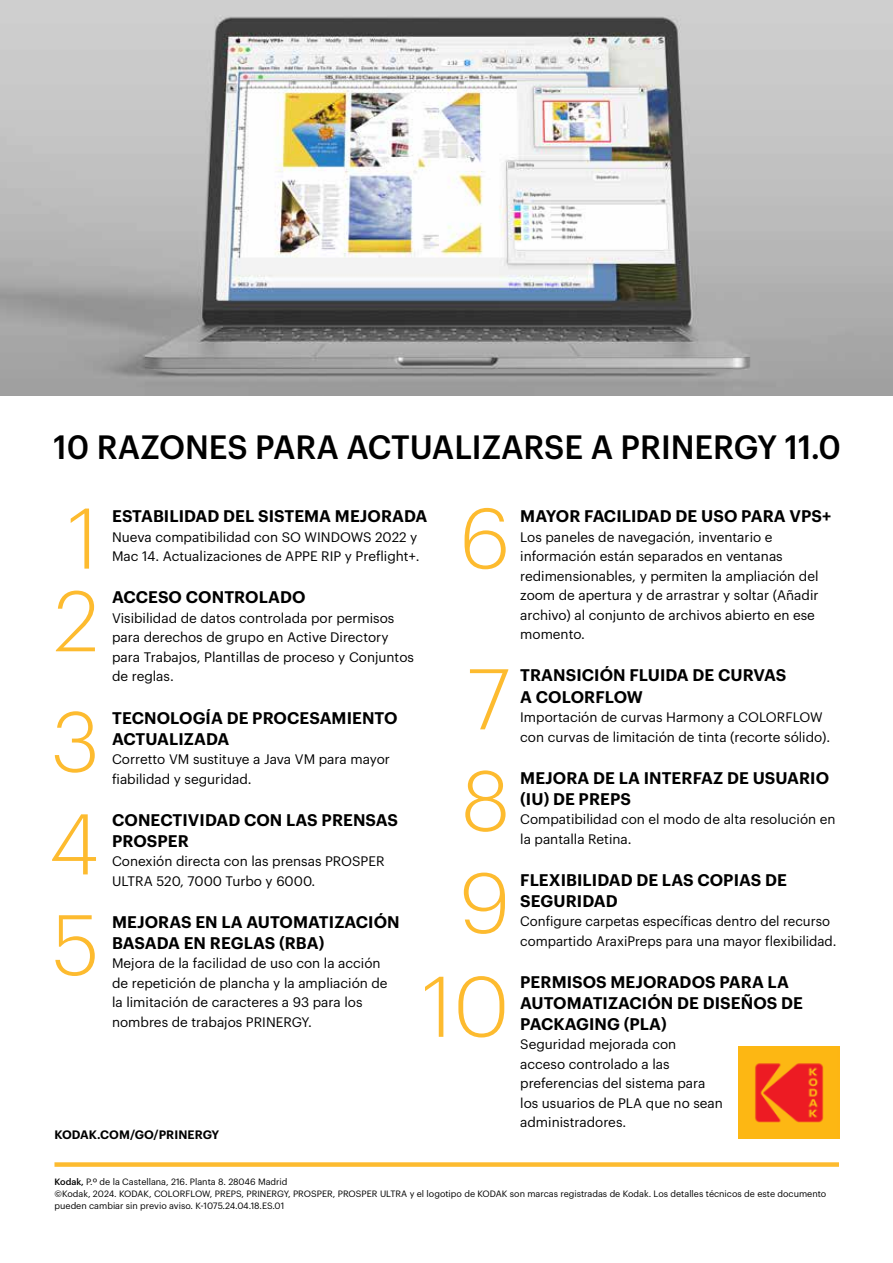
<style>
.page{position:relative;width:893px;height:1263px;background:#fff}
.page>*{position:absolute;margin:0;border:0;box-sizing:border-box;transform-origin:0 0}
.t1{font:300 84px "Graphik";color:#fdbb2f}
.t2{font:500 33px "Graphik";color:#000}
.t3{font:600 16.5px/21px "Graphik";letter-spacing:.005em;color:#000}
.t4{font:13.5px/19.5px "Graphik";color:#000}
.t5{font:600 12px "Graphik";letter-spacing:.005em;color:#000}
.t6{font:9px/12px "Graphik";color:#000}
.s1{font-weight:500}
</style>
<div class="page">
<div style="left:54px;top:1162px;width:785px;height:5px;background:#fdbb2f"></div>
<img style="left:738px;top:1046px;width:101px;height:93px">
<img style="left:0;top:0;width:893px;height:395px">
<h2 class="t2" style="left:54px;top:422px;width:789px">10 RAZONES PARA ACTUALIZARSE A PRINERGY 11.0</h2>
<h1 class="t1" style="left:68px;top:477px;width:32px">1</h1>
<h1 class="t1" style="left:459px;top:477px;width:52px">6</h1>
<h1 class="t1" style="left:54px;top:560px;width:47px">2</h1>
<h1 class="t1" style="left:468px;top:638px;width:44px">7</h1>
<p class="t3" style="left:112px;top:504px;width:317px">ESTABILIDAD DEL SISTEMA MEJORADA</p>
<p class="t4" style="left:112px;top:526px;width:309px">Nueva compatibilidad con SO WINDOWS 2022 y<br>Mac 14. Actualizaciones de APPE RIP y Preflight+.</p>
<p class="t3" style="left:112px;top:585px;width:195px">ACCESO CONTROLADO</p>
<p class="t4" style="left:112px;top:607px;width:303px">Visibilidad de datos controlada por permisos para derechos de grupo en Active Directory para Trabajos, Plantillas de proceso y Conjuntos de reglas.</p>
<p class="t3" style="left:112px;top:705px;width:287px">TECNOLOGÍA DE PROCESAMIENTO<br>ACTUALIZADA</p>
<p class="t4" style="left:112px;top:748px;width:279px">Corretto VM sustituye a Java VM para mayor fiabilidad y seguridad.</p>
<p class="t3" style="left:112px;top:807px;width:287px">CONECTIVIDAD CON LAS PRENSAS<br>PROSPER</p>
<p class="t4" style="left:112px;top:850px;width:274px">Conexión directa con las prensas PROSPER<br>ULTRA 520, 7000 Turbo y 6000.</p>
<p class="t3" style="left:112px;top:909px;width:289px">MEJORAS EN LA AUTOMATIZACIÓN<br>BASADA EN REGLAS (RBA)</p>
<p class="t4" style="left:112px;top:952px;width:277px">Mejora de la facilidad de uso con la acción de repetición de plancha y la ampliación de la limitación de caracteres a 93 para los nombres de trabajos PRINERGY.</p>
<h1 class="t1" style="left:52px;top:680px;width:49px">3</h1>
<h1 class="t1" style="left:461px;top:739px;width:50px">8</h1>
<h1 class="t1" style="left:49px;top:783px;width:51px">4</h1>
<h1 class="t1" style="left:460px;top:842px;width:52px">9</h1>
<h1 class="t1" style="left:52px;top:884px;width:49px">5</h1>
<h1 class="t1" style="left:423px;top:945px;width:88px">10</h1>
<p class="t5" style="left:55px;top:1125px;width:166px">KODAK.COM/GO/PRINERGY</p>
<p class="t3" style="left:520px;top:504px;width:312px">MAYOR FACILIDAD DE USO PARA VPS+</p>
<p class="t4" style="left:520px;top:526px;width:300px">Los paneles de navegación, inventario e información están separados en ventanas redimensionables, y permiten la ampliación del zoom de apertura y de arrastrar y soltar (Añadir archivo) al conjunto de archivos abierto en ese momento.</p>
<p class="t3" style="left:520px;top:663px;width:267px">TRANSICIÓN FLUIDA DE CURVAS<br>A COLORFLOW</p>
<p class="t4" style="left:520px;top:706px;width:312px">Importación de curvas Harmony a COLORFLOW con curvas de limitación de tinta (recorte sólido).</p>
<p class="t3" style="left:520px;top:765px;width:310px">MEJORA DE LA INTERFAZ DE USUARIO (IU) DE PREPS</p>
<p class="t4" style="left:520px;top:808px;width:317px">Compatibilidad con el modo de alta resolución en la pantalla Retina.</p>
<p class="t3" style="left:520px;top:867px;width:268px">FLEXIBILIDAD DE LAS COPIAS DE<br>SEGURIDAD</p>
<p class="t4" style="left:520px;top:910px;width:318px">Configure carpetas específicas dentro del recurso compartido AraxiPreps para una mayor flexibilidad.</p>
<p class="t3" style="left:520px;top:969px;width:284px">PERMISOS MEJORADOS PARA LA<br>AUTOMATIZACIÓN DE DISEÑOS DE<br>PACKAGING (PLA)</p>
<p class="t4" style="left:520px;top:1033px;width:204px">Seguridad mejorada con acceso controlado a las preferencias del sistema para los usuarios de PLA que no sean administradores.</p>
<p class="t6" style="left:55px;top:1175px;width:773px"><span class="s1">Kodak,</span> P.º de la Castellana, 216. Planta 8. 28046 Madrid<br>©Kodak, 2024. KODAK, COLORFLOW, PREPS, PRINERGY, PROSPER, PROSPER ULTRA y el logotipo de KODAK son marcas registradas de Kodak. Los detalles técnicos de este documento pueden cambiar sin previo aviso. K-1075.24.04.18.ES.01</p>
</div>
